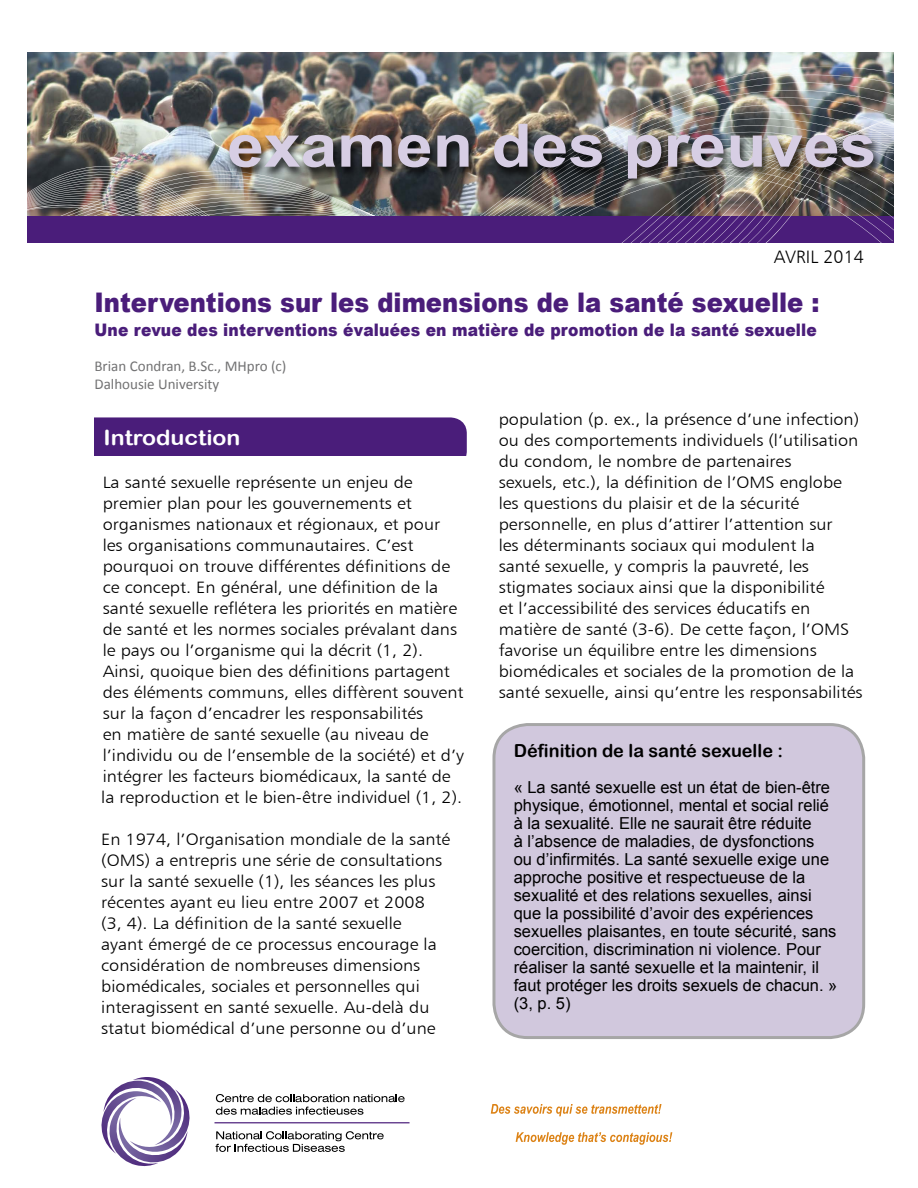
<style>
.page{position:relative;width:918px;height:1188px;background:#fff}
.page>*{position:absolute;margin:0;border:0;box-sizing:border-box;transform-origin:0 0}
.t1{font:700 60px "Arial";color:#d7cee4;scale:1.1 1}
.t2{font:900 27px "Arial";color:#4a1d7a;scale:.9 1}
.t3{font:21px "Arial Rounded MT Bold";color:#fff;scale:1.1 1}
.t4{font:18px "Arial Rounded MT Bold";color:#000}
.t5{font:18px "Humanist 777 BT Light B";letter-spacing:.005em;color:#000}
.t6{font:900 17.25px "Arial";letter-spacing:.01em;color:#4a1d7a;scale:.9 1}
.t7{font:16.5px/21px "Humanist 777 BT Light B";color:#000;scale:1.1 1}
.t8{font:16.5px/18px "Arial";color:#000}
.t9{font:15px/18px "Calibri";color:#727273}
</style>
<div class="page">
<div style="left:27px;top:216px;width:866px;height:27px;background:#4a1d7a"></div>
<div style="left:94px;top:417px;width:373px;height:38px;background:#4a1d7a"></div>
<div style="left:494px;top:725px;width:370px;height:313px;background:#d1c8dd;border-radius:34px"></div>
<div style="left:492px;top:723px;width:373px;height:316px;border:3px solid #000;border-radius:34px"></div>
<img style="left:27px;top:53px;width:866px;height:163px">
<img style="left:457px;top:67px;width:437px;height:8px">
<img style="left:457px;top:75px;width:437px;height:7px">
<img style="left:457px;top:82px;width:437px;height:8px">
<img style="left:457px;top:90px;width:437px;height:7px">
<img style="left:457px;top:97px;width:437px;height:7px">
<img style="left:457px;top:104px;width:437px;height:7px">
<img style="left:457px;top:111px;width:437px;height:5px">
<img style="left:457px;top:116px;width:437px;height:4px">
<img style="left:457px;top:131px;width:437px;height:112px">
<div style="left:130px;top:216px;width:464px;height:27px;background:#4a1d7a"></div>
<img style="left:27px;top:93px;width:420px;height:8px">
<img style="left:27px;top:101px;width:420px;height:5px">
<img style="left:27px;top:107px;width:420px;height:4px">
<img style="left:27px;top:113px;width:420px;height:103px">
<div style="left:225px;top:122px;width:659px;height:69px;background:#000;opacity:.74"></div>
<svg style="left:491px;top:1104px;width:171px;height:12px"></svg>
<svg style="left:516px;top:1132px;width:156px;height:13px"></svg>
<svg style="left:216px;top:1131px;width:168px;height:21px"></svg>
<svg style="left:216px;top:1094px;width:189px;height:21px"></svg>
<svg style="left:101px;top:1077px;width:89px;height:90px"></svg>
<hr style="left:215px;top:1122px;width:195px;height:1px;background:#4a1d7a">
<h1 class="t1" style="left:227px;top:106px;width:592px">examen des preuves</h1>
<p class="t5" style="left:774px;top:246px;width:92px">AVRIL 2014</p>
<h2 class="t2" style="left:94px;top:283px;width:807px">Interventions sur les dimensions de la santé sexuelle :</h2>
<p class="t6" style="left:94px;top:318px;width:804px">Une revue des interventions évaluées en matière de promotion de la santé sexuelle</p>
<p class="t9" style="left:94px;top:357px;width:193px">Brian Condran, B.Sc., MHpro (c)<br>Dalhousie University</p>
<p class="t3" style="left:104px;top:425px;width:126px">Introduction</p>
<p class="t7" style="left:101px;top:472px;width:331px">La santé sexuelle représente un enjeu de premier plan pour les gouvernements et organismes nationaux et régionaux, et pour<br>les organisations communautaires. C’est pourquoi on trouve différentes définitions de ce concept. En général, une définition de la santé sexuelle reflétera les priorités en matière de santé et les normes sociales prévalant dans le pays ou l’organisme qui la décrit (1, 2).<br>Ainsi, quoique bien des définitions partagent des éléments communs, elles diffèrent souvent sur la façon d’encadrer les responsabilités<br>en matière de santé sexuelle (au niveau de l’individu ou de l’ensemble de la société) et d’y intégrer les facteurs biomédicaux, la santé de la reproduction et le bien-être individuel (1, 2).</p>
<p class="t7" style="left:101px;top:829px;width:319px">En 1974, l’Organisation mondiale de la santé (OMS) a entrepris une série de consultations sur la santé sexuelle (1), les séances les plus récentes ayant eu lieu entre 2007 et 2008<br>(3, 4). La définition de la santé sexuelle<br>ayant émergé de ce processus encourage la considération de nombreuses dimensions biomédicales, sociales et personnelles qui interagissent en santé sexuelle. Au-delà du statut biomédical d’une personne ou d’une</p>
<p class="t7" style="left:499px;top:409px;width:332px">population (p. ex., la présence d’une infection) ou des comportements individuels (l’utilisation du condom, le nombre de partenaires<br>sexuels, etc.), la définition de l’OMS englobe les questions du plaisir et de la sécurité personnelle, en plus d’attirer l’attention sur<br>les déterminants sociaux qui modulent la<br>santé sexuelle, y compris la pauvreté, les stigmates sociaux ainsi que la disponibilité<br>et l’accessibilité des services éducatifs en matière de santé (3-6). De cette façon, l’OMS favorise un équilibre entre les dimensions biomédicales et sociales de la promotion de la santé sexuelle, ainsi qu’entre les responsabilités</p>
<p class="t4" style="left:514px;top:740px;width:271px">Définition de la santé sexuelle :</p>
<p class="t8" style="left:514px;top:778px;width:325px">« La santé sexuelle est un état de bien-être physique, émotionnel, mental et social relié à la sexualité. Elle ne saurait être réduite<br>à l’absence de maladies, de dysfonctions<br>ou d’infirmités. La santé sexuelle exige une approche positive et respectueuse de la sexualité et des relations sexuelles, ainsi que la possibilité d’avoir des expériences sexuelles plaisantes, en toute sécurité, sans coercition, discrimination ni violence. Pour réaliser la santé sexuelle et la maintenir, il faut protéger les droits sexuels de chacun. » (3, p. 5)</p>
</div>
